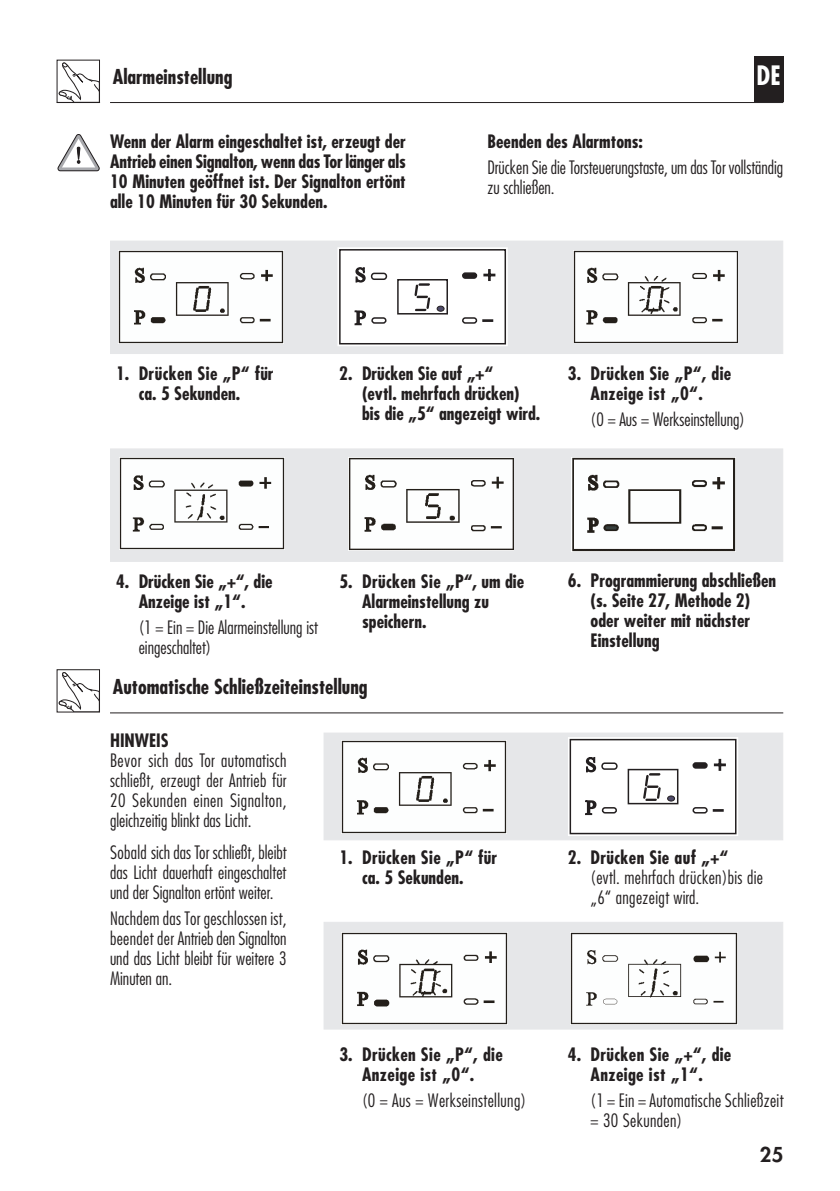
<style>
.page{position:relative;width:840px;height:1191px;background:#fff}
.page>*{position:absolute;margin:0;border:0;box-sizing:border-box;transform-origin:0 0}
.t1{font:700 condensed 26px "Futura";color:#fff}
.Handlungsschritte_Fe{font:700 condensed 20px "Futura";color:#231f20}
.Titel_1{font:700 condensed 20px "Futura";color:#231f20}
.t2{font:800 20px "Futura";color:#231f20}
.Handlungsschritte_Fe-2{font:300 condensed 18px/20px "Futura";letter-spacing:.015em;color:#231f20}
.Handlungsschritte_Fe-3{font:700 condensed 18px/20px "Futura";color:#231f20}
.Sicherheitshinweise{font:700 condensed 18px/20px "Futura";color:#231f20;text-align:justify}
.Handlungsschritte_Fe-4{font:700 condensed 18px/20px "Futura";letter-spacing:.02em;color:#231f20;text-align:center}
.Fließtext{font:300 condensed 18px/20px "Futura";color:#231f20}
.Handlung{font:300 condensed 18px "Futura";color:#231f20}
.s1{font-weight:700}
</style>
<div class="page">
<div style="left:753px;top:57px;width:29px;height:45px;background:#231f20"></div>
<hr style="left:110px;top:102px;width:672px;height:1px;background:#231f20">
<div style="left:110px;top:240px;width:672px;height:114px;background:#e6e7e9;border:1px solid #e6e7e9"></div>
<img style="left:574px;top:251px;width:163px;height:92px">
<svg style="left:59px;top:63px;width:39px;height:38px"></svg>
<div style="left:56px;top:60px;width:44px;height:43px;border:1px solid #231f20"></div>
<svg style="left:57px;top:134px;width:43px;height:37px"></svg>
<div style="left:110px;top:448px;width:672px;height:114px;background:#e6e7e9"></div>
<img style="left:571px;top:458px;width:164px;height:93px">
<div style="left:337px;top:247px;width:170px;height:99px;border:1px solid #fff"></div>
<svg style="left:338px;top:248px;width:168px;height:97px;background:#ebebeb"></svg>
<img style="left:348px;top:457px;width:165px;height:93px">
<img style="left:120px;top:457px;width:164px;height:92px">
<img style="left:118px;top:250px;width:165px;height:93px">
<svg style="left:59px;top:672px;width:39px;height:38px"></svg>
<div style="left:56px;top:669px;width:44px;height:43px;border:1px solid #231f20"></div>
<hr style="left:110px;top:712px;width:672px;height:1px;background:#231f20">
<div style="left:323px;top:921px;width:459px;height:108px;background:#e6e7e9;border:1px solid #e6e7e9"></div>
<img style="left:341px;top:932px;width:166px;height:92px">
<img style="left:570px;top:932px;width:166px;height:92px">
<div style="left:323px;top:732px;width:459px;height:108px;background:#e6e7e9;border:1px solid #e6e7e9"></div>
<div style="left:567px;top:737px;width:170px;height:99px;border:1px solid #fff"></div>
<svg style="left:568px;top:738px;width:168px;height:97px;background:#ebebeb"></svg>
<img style="left:341px;top:740px;width:165px;height:93px">
<p class="Titel_1" style="left:113px;top:64px;width:121px">Alarmeinstellung</p>
<h1 class="t1" style="left:756px;top:59px;width:25px">DE</h1>
<p class="Sicherheitshinweise" style="left:110px;top:131px;width:297px">Wenn der Alarm eingeschaltet ist, erzeugt der Antrieb einen Signalton, wenn das Tor länger als 10 Minuten geöffnet ist. Der Signalton ertönt alle 10 Minuten für 30 Sekunden.</p>
<p class="Sicherheitshinweise" style="left:487px;top:131px;width:157px">Beenden des Alarmtons:</p>
<p class="Fließtext" style="left:487px;top:158px;width:297px">Drücken Sie die Torsteuerungstaste, um das Tor vollständig zu schließen.</p>
<p class="Handlungsschritte_Fe-3" style="left:116px;top:363px;width:159px;text-align:center">1. Drücken Sie „P“ für ca. 5 Sekunden.</p>
<p class="Handlungsschritte_Fe-3" style="left:362px;top:363px;width:180px;text-indent:-23px">2. Drücken Sie auf „+“<br>(evtl. mehrfach drücken) bis die „5“ angezeigt wird.</p>
<p class="Handlungsschritte_Fe-4" style="left:567px;top:363px;width:165px">3. Drücken Sie „P“, die<br>Anzeige ist „0“.</p>
<p class="Handlung" style="left:590px;top:409px;width:156px">(0 = Aus = Werkseinstellung)</p>
<p class="Handlungsschritte_Fe-3" style="left:116px;top:571px;width:158px;text-align:center">4. Drücken Sie „+“, die<br>Anzeige ist „1“.</p>
<p class="Handlungsschritte_Fe-2" style="left:139px;top:617px;width:181px">(1 = Ein = Die Alarmeinstellung ist eingeschaltet)</p>
<p class="Handlungsschritte_Fe-3" style="left:362px;top:571px;width:163px;text-indent:-23px">5. Drücken Sie „P“, um die<br>Alarmeinstellung zu speichern.</p>
<p class="Handlungsschritte_Fe-3" style="left:590px;top:570px;width:187px;text-indent:-23px">6. Programmierung abschließen (s. Seite 27, Methode 2) oder weiter mit nächster<br>Einstellung</p>
<p class="Handlungsschritte_Fe" style="left:113px;top:674px;width:256px">Automatische Schließzeiteinstellung</p>
<p class="Handlungsschritte_Fe-2" style="left:110px;top:730px;width:178px"><span class="s1">HINWEIS<br></span>Bevor sich das Tor automatisch schließt, erzeugt der Antrieb für<br>20 Sekunden einen Signalton, gleichzeitig blinkt das Licht.</p>
<p class="Handlungsschritte_Fe-2" style="left:110px;top:842px;width:178px;text-align:justify">Sobald sich das Tor schließt, bleibt das Licht dauerhaft eingeschaltet und der Signalton ertönt weiter.</p>
<p class="Handlungsschritte_Fe-2" style="left:110px;top:908px;width:178px;text-align:justify">Nachdem das Tor geschlossen ist, beendet der Antrieb den Signalton und das Licht bleibt für weitere 3<br>Minuten an.</p>
<p class="Handlungsschritte_Fe-3" style="left:339px;top:847px;width:159px;text-align:center">1. Drücken Sie „P“ für ca. 5 Sekunden.</p>
<p class="Handlungsschritte_Fe-4" style="left:339px;top:1044px;width:165px">3. Drücken Sie „P“, die<br>Anzeige ist „0“.</p>
<p class="Handlungsschritte_Fe-2" style="left:362px;top:1090px;width:165px">(0 = Aus = Werkseinstellung)</p>
<p class="Handlungsschritte_Fe-2" style="left:590px;top:847px;width:174px;text-indent:-23px"><span class="s1">2. Drücken Sie auf „+“<br></span>(evtl. mehrfach drücken)bis die „6“ angezeigt wird.</p>
<p class="Handlungsschritte_Fe-4" style="left:567px;top:1044px;width:165px">4. Drücken Sie „+“, die<br>Anzeige ist „1“.</p>
<p class="Handlungsschritte_Fe-2" style="left:590px;top:1090px;width:194px">(1 = Ein = Automatische Schließzeit = 30 Sekunden)</p>
<p class="t2" style="left:759px;top:1141px;width:25px">25</p>
</div>
